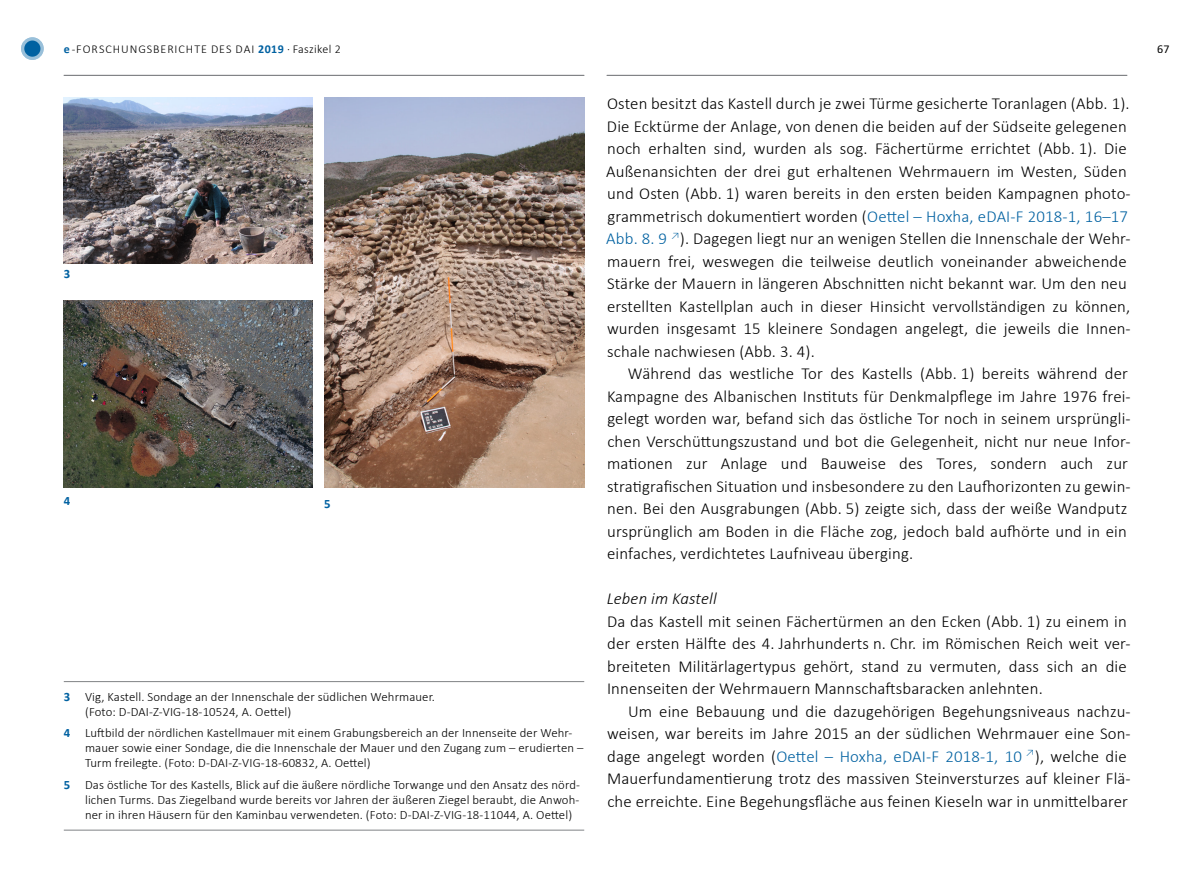
<style>
.page{position:relative;width:1191px;height:893px;background:#fff}
.page>*{position:absolute;margin:0;border:0;box-sizing:border-box;transform-origin:0 0}
.t1{font:300 16.8px/22.5px "Calibri";letter-spacing:.01em;color:#000}
.t2{font:italic 300 16.8px "Calibri";letter-spacing:.01em;color:#000}
.t3{font:300 12.75px/15px "Calibri";letter-spacing:.01em;color:#000}
.t4{font:700 12.75px "Calibri";color:#0061a1}
.t5{font:300 12px "Calibri";letter-spacing:.08em;color:#000}
.t6{font:12px "Calibri";color:#000}
.s1{font-weight:700;color:#0061a1}
.s2{color:#0061a1}
</style>
<div class="page">
<hr style="left:607px;top:75px;width:520px;height:1px;background:#808285">
<hr style="left:64px;top:75px;width:520px;height:1px;background:#808285">
<svg style="left:23px;top:39px;width:19px;height:19px"></svg>
<div style="left:21px;top:37px;width:23px;height:23px;border:3px solid #99c0da;border-radius:50%"></div>
<img style="left:64px;top:98px;width:249px;height:165px">
<img style="left:64px;top:300px;width:249px;height:187px">
<img style="left:324px;top:98px;width:260px;height:390px">
<hr style="left:64px;top:681px;width:520px;height:1px;background:#808285">
<hr style="left:64px;top:830px;width:520px;height:1px;background:#808285">
<p class="t5" style="left:64px;top:41px;width:279px"><span class="s1">e</span>-Forschungsberichte des DAI <span class="s1">2019</span> · Faszikel 2</p>
<p class="t6" style="left:1157px;top:41px;width:14px">67</p>
<p class="t4" style="left:64px;top:265px;width:8px">3</p>
<p class="t4" style="left:64px;top:491px;width:8px">4</p>
<p class="t4" style="left:324px;top:495px;width:8px">5</p>
<p class="t3" style="left:85px;top:689px;width:351px;text-indent:-21px"><span class="s1">3</span> Vig, Kastell. Sondage an der Innenschale der südlichen Wehrmauer. (Foto: D-DAI-Z-VIG-18-10524, A. Oettel)</p>
<p class="t3" style="left:85px;top:725px;width:500px;text-indent:-21px"><span class="s1">4</span> Luftbild der nördlichen Kastellmauer mit einem Grabungsbereich an der Innenseite der Wehr&shy;mauer sowie einer Sondage, die die Innenschale der Mauer und den Zugang zum – erudierten –<br>Turm freilegte. (Foto: D-DAI-Z-VIG-18-60832, A. Oettel)</p>
<p class="t3" style="left:85px;top:777px;width:496px;text-align:justify;text-indent:-21px"><span class="s1">5</span> Das östliche Tor des Kastells, Blick auf die äußere nördliche Torwange und den Ansatz des nörd&shy;lichen Turms. Das Ziegelband wurde bereits vor Jahren der äußeren Ziegel beraubt, die Anwoh&shy;ner in ihren Häusern für den Kaminbau verwendeten. (Foto: D-DAI-Z-VIG-18-11044, A. Oettel)</p>
<p class="t1" style="left:606px;top:92px;width:526px">Osten besitzt das Kastell durch je zwei Türme gesicherte Toranlagen (Abb. 1).<br>Die Ecktürme der Anlage, von denen die beiden auf der Südseite gelegenen noch erhalten sind, wurden als sog. Fächertürme errichtet (Abb. 1). Die Außenansichten der drei gut erhaltenen Wehrmauern im Westen, Süden und Osten (Abb. 1) waren bereits in den ersten beiden Kampagnen photo&shy;grammetrisch dokumentiert worden (<span class="s2">Oettel – Hoxha, eDAI-F 2018-1, 16–17<br>Abb. 8. 9</span> <sup>↗</sup>). Dagegen liegt nur an wenigen Stellen die Innenschale der Wehr&shy;mauern frei, weswegen die teilweise deutlich voneinander abweichende Stärke der Mauern in längeren Abschnitten nicht bekannt war. Um den neu erstellten Kastellplan auch in dieser Hinsicht vervollständigen zu können, wurden insgesamt 15 kleinere Sondagen angelegt, die jeweils die Innen&shy;schale nachwiesen (Abb. 3. 4).</p>
<p class="t1" style="left:607px;top:362px;width:525px;text-indent:21px">Während das westliche Tor des Kastells (Abb. 1) bereits während der Kampagne des Albanischen Instituts für Denkmalpflege im Jahre 1976 frei&shy;gelegt worden war, befand sich das östliche Tor noch in seinem ursprüngli&shy;chen Verschüttungszustand und bot die Gelegenheit, nicht nur neue Infor&shy;mationen zur Anlage und Bauweise des Tores, sondern auch zur stratigrafischen Situation und insbesondere zu den Laufhorizonten zu gewin&shy;nen. Bei den Ausgrabungen (Abb. 5) zeigte sich, dass der weiße Wandputz ursprünglich am Boden in die Fläche zog, jedoch bald aufhörte und in ein einfaches, verdichtetes Laufniveau überging.</p>
<p class="t2" style="left:606px;top:588px;width:112px">Leben im Kastell</p>
<p class="t1" style="left:607px;top:610px;width:525px">Da das Kastell mit seinen Fächertürmen an den Ecken (Abb. 1) zu einem in der ersten Hälfte des 4. Jahrhunderts n. Chr. im Römischen Reich weit ver&shy;breiteten Militärlagertypus gehört, stand zu vermuten, dass sich an die Innenseiten der Wehrmauern Mannschaftsbaracken anlehnten.</p>
<p class="t1" style="left:607px;top:700px;width:525px;text-indent:21px">Um eine Bebauung und die dazugehörigen Begehungsniveaus nachzu&shy;weisen, war bereits im Jahre 2015 an der südlichen Wehrmauer eine Son&shy;dage angelegt worden (<span class="s2">Oettel – Hoxha, eDAI-F 2018-1, 10</span> <sup>↗</sup>), welche die Mauerfundamentierung trotz des massiven Steinversturzes auf kleiner Flä&shy;che erreichte. Eine Begehungsfläche aus feinen Kieseln war in unmittelbarer</p>
</div>
